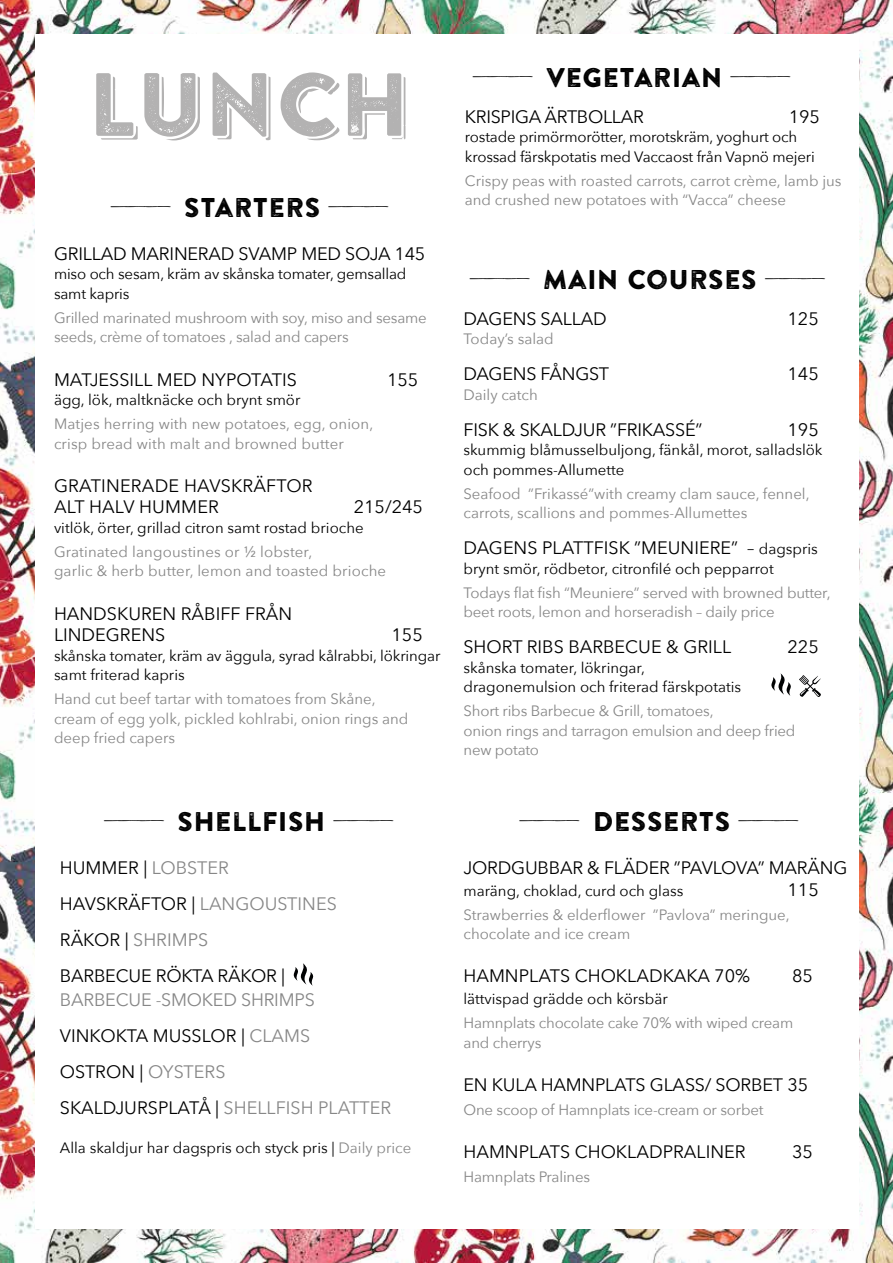
<style>
.page{position:relative;width:893px;height:1263px;background:#fff}
.page>*{position:absolute;margin:0;border:0;box-sizing:border-box;transform-origin:0 0}
.t1{font:89.1px "Brandon Printed Two Shadow";color:#b3b2b2}
.t2{font:27px "Brandon Printed One";color:#000}
.t3{font:18px/36px "Avenir Next";color:#000}
.t4{font:18px/36px "Avenir Next";color:#878787}
.t5{font:18px "Avenir Next";letter-spacing:-.02em;color:#000}
.t6{font:15px/19.5px "Avenir Next";color:#878787}
.t7{font:15px/19.5px "Avenir Next";color:#000}
.s1{font-family:"Brandon Printed Extras"}
.s2{color:#878787}
.s3{color:#000}
.s4{font-size:15px}
</style>
<div class="page">
<img style="left:0;top:0;width:893px;height:1263px">
<div style="left:35px;top:34px;width:824px;height:1195px;background:#fff"></div>
<svg style="left:294px;top:963px;width:20px;height:23px"></svg>
<svg style="left:771px;top:673px;width:50px;height:24px"></svg>
<h1 class="t1" style="left:87px;top:48px;width:324px">LUNCH</h1>
<h2 class="t2" style="left:111px;top:190px;width:279px"><span class="s1">_</span> STARTERS <span class="s1">_</span></h2>
<p class="t3" style="left:54px;top:235px;width:373px">GRILLAD MARINERAD SVAMP MED SOJA 145</p>
<p class="t7" style="left:54px;top:264px;width:354px">miso och sesam, kräm av skånska tomater, gemsallad samt kapris</p>
<p class="t6" style="left:54px;top:307px;width:374px">Grilled marinated mushroom with soy, miso and sesame seeds, crème of tomatoes , salad and capers</p>
<p class="t3" style="left:54px;top:360px;width:245px">MATJESSILL MED NYPOTATIS</p>
<p class="t3" style="left:387px;top:360px;width:33px">155</p>
<p class="t7" style="left:54px;top:389px;width:248px">ägg, lök, maltknäcke och brynt smör</p>
<p class="t6" style="left:54px;top:413px;width:321px">Matjes herring with new potatoes, egg, onion, crisp bread with malt and browned butter</p>
<p class="t3" style="left:54px;top:474px;width:260px;line-height:21.6px">GRATINERADE HAVSKRÄFTOR<br>ALT HALV HUMMER</p>
<p class="t3" style="left:354px;top:488px;width:71px">215/245</p>
<p class="t7" style="left:54px;top:517px;width:311px">vitlök, örter, grillad citron samt rostad brioche</p>
<p class="t6" style="left:54px;top:541px;width:334px">Gratinated langoustines or ½ lobster,<br>garlic &amp; herb butter, lemon and toasted brioche</p>
<p class="t3" style="left:54px;top:602px;width:240px;line-height:21.6px">HANDSKUREN RÅBIFF FRÅN<br>LINDEGRENS</p>
<p class="t3" style="left:392px;top:616px;width:33px">155</p>
<p class="t7" style="left:54px;top:645px;width:388px">skånska tomater, kräm av äggula, syrad kålrabbi, lökringar samt friterad kapris</p>
<p class="t6" style="left:54px;top:689px;width:356px">Hand cut beef tartar with tomatoes from Skåne, cream of egg yolk, pickled kohlrabi, onion rings and deep fried capers</p>
<h2 class="t2" style="left:104px;top:805px;width:290px"><span class="s1">_</span> SHELLFISH <span class="s1">_</span></h2>
<p class="t3" style="left:60px;top:849px;width:278px">HUMMER | <span class="s2">LOBSTER<br></span>HAVSKRÄFTOR | <span class="s2">LANGOUSTINES<br></span>RÄKOR | <span class="s2">SHRIMPS<br></span>BARBECUE RÖKTA RÄKOR |</p>
<p class="t4" style="left:60px;top:981px;width:333px">BARBECUE -SMOKED SHRIMPS<br><span class="s3">VINKOKTA MUSSLOR |</span> CLAMS<br><span class="s3">OSTRON |</span> OYSTERS<br><span class="s3">SKALDJURSPLATÅ |</span> SHELLFISH PLATTER</p>
<p class="t7" style="left:60px;top:1138px;width:353px">Alla skaldjur har dagspris och styck pris | <span class="s2">Daily price</span></p>
<h2 class="t2" style="left:473px;top:60px;width:319px"><span class="s1">_</span> VEGETARIAN <span class="s1">_</span></h2>
<p class="t5" style="left:465px;top:101px;width:180px">KRISPIGA ÄRTBOLLAR</p>
<p class="t3" style="left:789px;top:98px;width:32px">195</p>
<p class="t7" style="left:465px;top:127px;width:351px">rostade primörmorötter, morotskräm, yoghurt och krossad färskpotatis med Vaccaost från Vapnö mejeri</p>
<p class="t6" style="left:465px;top:170px;width:378px">Crispy peas with roasted carrots, carrot crème, lamb jus and crushed new potatoes with “Vacca” cheese</p>
<h2 class="t2" style="left:470px;top:262px;width:356px"><span class="s1">_</span> MAIN COURSES <span class="s1">_</span></h2>
<p class="t3" style="left:463px;top:300px;width:145px">DAGENS SALLAD</p>
<p class="t3" style="left:787px;top:300px;width:33px">125</p>
<p class="t6" style="left:463px;top:329px;width:92px">Today’s salad</p>
<p class="t3" style="left:463px;top:355px;width:147px">DAGENS FÅNGST</p>
<p class="t3" style="left:787px;top:355px;width:33px">145</p>
<p class="t6" style="left:463px;top:384px;width:76px">Daily catch</p>
<p class="t3" style="left:463px;top:411px;width:240px">FISK &amp; SKALDJUR ”FRIKASSÉ”</p>
<p class="t3" style="left:787px;top:411px;width:33px">195</p>
<p class="t7" style="left:463px;top:440px;width:361px">skummig blåmusselbuljong, fänkål, morot, salladslök och pommes-Allumette</p>
<p class="t6" style="left:463px;top:483px;width:348px">Seafood ”Frikassé”with creamy clam sauce, fennel, carrots, scallions and pommes-Allumettes</p>
<p class="t3" style="left:463px;top:529px;width:356px">DAGENS PLATTFISK ”MEUNIERE” – <span class="s4">dagspris</span></p>
<p class="t7" style="left:463px;top:558px;width:312px">brynt smör, rödbetor, citronfilé och pepparrot</p>
<p class="t6" style="left:463px;top:582px;width:369px">Todays flat fish “Meuniere” served with browned butter, beet roots, lemon and horseradish – daily price</p>
<p class="t3" style="left:463px;top:628px;width:269px">SHORT RIBS BARBECUE &amp; GRILL</p>
<p class="t3" style="left:787px;top:628px;width:33px">225</p>
<p class="t7" style="left:463px;top:657px;width:279px">skånska tomater, lökringar, dragonemulsion och friterad färskpotatis</p>
<p class="t6" style="left:463px;top:701px;width:333px">Short ribs Barbecue &amp; Grill, tomatoes,<br>onion rings and tarragon emulsion and deep fried new potato</p>
<h2 class="t2" style="left:520px;top:804px;width:280px"><span class="s1">_</span> DESSERTS <span class="s1">_</span></h2>
<p class="t3" style="left:463px;top:849px;width:385px">JORDGUBBAR &amp; FLÄDER ”PAVLOVA” MARÄNG</p>
<p class="t7" style="left:463px;top:880px;width:221px">maräng, choklad, curd och glass</p>
<p class="t3" style="left:787px;top:871px;width:33px">115</p>
<p class="t6" style="left:463px;top:904px;width:328px">Strawberries &amp; elderflower ”Pavlova” meringue, chocolate and ice cream</p>
<p class="t3" style="left:463px;top:957px;width:288px">HAMNPLATS CHOKLADKAKA 70%</p>
<p class="t3" style="left:792px;top:957px;width:22px">85</p>
<p class="t7" style="left:463px;top:988px;width:206px">lättvispad grädde och körsbär</p>
<p class="t6" style="left:463px;top:1012px;width:331px">Hamnplats chocolate cake 70% with wiped cream and cherrys</p>
<p class="t3" style="left:463px;top:1066px;width:346px">EN KULA HAMNPLATS GLASS/ SORBET 35</p>
<p class="t6" style="left:463px;top:1099px;width:302px">One scoop of Hamnplats ice-cream or sorbet</p>
<p class="t3" style="left:463px;top:1133px;width:284px">HAMNPLATS CHOKLADPRALINER</p>
<p class="t3" style="left:792px;top:1133px;width:22px">35</p>
<p class="t6" style="left:463px;top:1166px;width:128px">Hamnplats Pralines</p>
</div>
